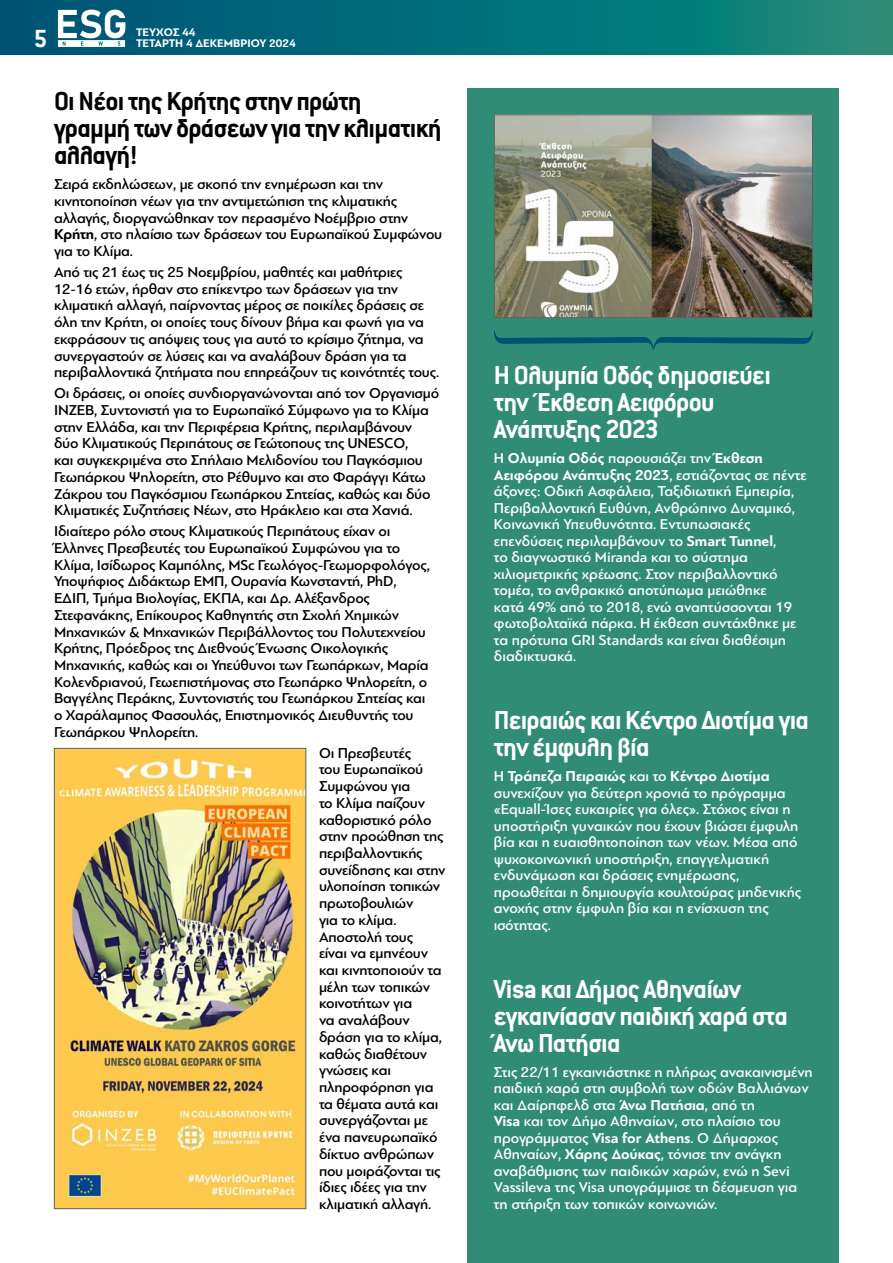
<style>
.page{position:relative;width:893px;height:1263px;background:#fff}
.page>*{position:absolute;margin:0;border:0;box-sizing:border-box;transform-origin:0 0}
.t1{font:700 28.5px/27px "Conduit ITC Hel";letter-spacing:-.025em;color:#fff}
.t2{font:700 28.5px/27.2px "Conduit ITC Hel";letter-spacing:-.025em;color:#000}
.t3{font:700 27.3px "Conduit ITC Hel";color:#fff}
.t4{font:500 15px/16.6px "PF Bague Sans Pro";letter-spacing:-.01em;color:#000}
.t5{font:500 15px/16.5px "PF Bague Sans Pro";color:#fff}
.t6{font:700 11.55px/10.5px "PF Bague Sans Pro";color:#fff}
.s1{font-weight:700}
</style>
<div class="page">
<svg style="left:0;top:0;width:893px;height:54px;background:#066f79"></svg>
<svg style="left:58px;top:10px;width:67px;height:37px"></svg>
<div style="left:468px;top:88px;width:371px;height:1175px;background:#318c76"></div>
<svg style="left:494px;top:331px;width:319px;height:19px"></svg>
<img style="left:496px;top:116px;width:315px;height:200px">
<div style="left:494px;top:114px;width:319px;height:204px;border:1px solid #616060"></div>
<img style="left:56px;top:754px;width:248px;height:453px">
<div style="left:54px;top:748px;width:252px;height:461px;border:1px solid #616060"></div>
<h2 class="t3" style="left:33px;top:25px;width:15px">5</h2>
<p class="t6" style="left:136px;top:27px;width:161px">ΤΕΥΧΟΣ 44<br>TΕΤΑΡΤΗ 4 ΔΕΚΕΜΒΡΙΟΥ 2024</p>
<h1 class="t2" style="left:54px;top:88px;width:389px">Οι Νέοι της Κρήτης στην πρώτη γραμμή των δράσεων για την κλιματική αλλαγή!</h1>
<p class="t4" style="left:54px;top:176px;width:390px">Σειρά εκδηλώσεων, με σκοπό την ενημέρωση και την κινητοποίηση νέων για την αντιμετώπιση της κλιματικής αλλαγής, διοργανώθηκαν τον περασμένο Νοέμβριο στην <span class="s1">Κρήτη</span>, στο πλαίσιο των δράσεων του Ευρωπαϊκού Συμφώνου για το Κλίμα.</p>
<p class="t4" style="left:54px;top:264px;width:387px">Από τις 21 έως τις 25 Νοεμβρίου, μαθητές και μαθήτριες 12-16 ετών, ήρθαν στο επίκεντρο των δράσεων για την κλιματική αλλαγή, παίρνοντας μέρος σε ποικίλες δράσεις σε όλη την Κρήτη, οι οποίες τους δίνουν βήμα και φωνή για να εκφράσουν τις απόψεις τους για αυτό το κρίσιμο ζήτημα, να συνεργαστούν σε λύσεις και να αναλάβουν δράση για τα περιβαλλοντικά ζητήματα που επηρεάζουν τις κοινότητές τους.</p>
<p class="t4" style="left:54px;top:385px;width:387px">Οι δράσεις, οι οποίες συνδιοργανώνονται από τον Οργανισμό ΙΝΖΕΒ, Συντονιστή για το Ευρωπαϊκό Σύμφωνο για το Κλίμα στην Ελλάδα, και την Περιφέρεια Κρήτης, περιλαμβάνουν δύο Κλιματικούς Περιπάτους σε Γεώτοπους της UNESCO,<br>και συγκεκριμένα στο Σπήλαιο Μελιδονίου του Παγκόσμιου Γεωπάρκου Ψηλορείτη, στο Ρέθυμνο και στο Φαράγγι Κάτω Ζάκρου του Παγκόσμιου Γεωπάρκου Σητείας, καθώς και δύο Κλιματικές Συζητήσεις Νέων, στο Ηράκλειο και στα Χανιά.</p>
<p class="t4" style="left:54px;top:523px;width:377px">Ιδιαίτερο ρόλο στους Κλιματικούς Περιπάτους είχαν οι Έλληνες Πρεσβευτές του Ευρωπαϊκού Συμφώνου για το Κλίμα, Ισίδωρος Καμπόλης, MSc Γεωλόγος-Γεωμορφολόγος, Υποψήφιος Διδάκτωρ ΕΜΠ, Oυρανία Κωνσταντή, PhD, ΕΔΙΠ, Τμήμα Βιολογίας, ΕΚΠΑ, και Δρ. Αλέξανδρος Στεφανάκης, Επίκουρος Καθηγητής στη Σχολή Χημικών Μηχανικών &amp; Μηχανικών Περιβάλλοντος του Πολυτεχνείου Κρήτης, Πρόεδρος της Διεθνούς Ένωσης Οικολογικής Μηχανικής, καθώς και οι Υπεύθυνοι των Γεωπάρκων, Μαρία Κολενδριανού, Γεωεπιστήμονας στο Γεωπάρκο Ψηλορείτη, ο Βαγγέλης Περάκης, Συντονιστής του Γεωπάρκου Σητείας και ο Χαράλαμπος Φασουλάς, Επιστημονικός Διευθυντής του Γεωπάρκου Ψηλορείτη.</p>
<p class="t4" style="left:319px;top:745px;width:128px">Οι Πρεσβευτές<br>του Ευρωπαϊκού<br>Συμφώνου για<br>το Κλίμα παίζουν καθοριστικό ρόλο στην προώθηση της περιβαλλοντικής συνείδησης και στην υλοποίηση τοπικών πρωτοβουλιών<br>για το κλίμα.<br>Αποστολή τους<br>είναι να εμπνέουν και κινητοποιούν τα μέλη των τοπικών κοινοτήτων για<br>να αναλάβουν δράση για το κλίμα, καθώς διαθέτουν γνώσεις και πληροφόρηση για τα θέματα αυτά και συνεργάζονται με ένα πανευρωπαϊκό δίκτυο ανθρώπων που μοιράζονται τις ίδιες ιδέες για την κλιματική αλλαγή.</p>
<h1 class="t1" style="left:494px;top:362px;width:278px">Η Ολυμπία Οδός δημοσιεύει την Έκθεση Αειφόρου<br>Ανάπτυξης 2023</h1>
<p class="t5" style="left:494px;top:450px;width:314px">Η <span class="s1">Ολυμπία Οδός</span> παρουσιάζει την <span class="s1">Έκθεση Αειφόρου Ανάπτυξης 2023</span>, εστιάζοντας σε πέντε άξονες: Οδική Ασφάλεια, Ταξιδιωτική Εμπειρία, Περιβαλλοντική Ευθύνη, Ανθρώπινο Δυναμικό, Κοινωνική Υπευθυνότητα. Εντυπωσιακές επενδύσεις περιλαμβάνουν το <span class="s1">Smart Tunnel</span>,<br>το διαγνωστικό Miranda και το σύστημα χιλιομετρικής χρέωσης. Στον περιβαλλοντικό τομέα, το ανθρακικό αποτύπωμα μειώθηκε<br>κατά 49% από το 2018, ενώ αναπτύσσονται 19 φωτοβολταϊκά πάρκα. Η έκθεση συντάχθηκε με τα πρότυπα GRI Standards και είναι διαθέσιμη διαδικτυακά.</p>
<h1 class="t1" style="left:494px;top:708px;width:317px">Πειραιώς και Κέντρο Διοτίμα για την έμφυλη βία</h1>
<p class="t5" style="left:494px;top:768px;width:309px">Η <span class="s1">Τράπεζα Πειραιώς</span> και το <span class="s1">Κέντρο Διοτίμα </span>συνεχίζουν για δεύτερη χρονιά το πρόγραμμα «Equall-Ίσες ευκαιρίες για όλες». Στόχος είναι η υποστήριξη γυναικών που έχουν βιώσει έμφυλη βία και η ευαισθητοποίηση των νέων. Μέσα από ψυχοκοινωνική υποστήριξη, επαγγελματική ενδυνάμωση και δράσεις ενημέρωσης, προωθείται η δημιουργία κουλτούρας μηδενικής ανοχής στην έμφυλη βία και η ενίσχυση της ισότητας.</p>
<h1 class="t1" style="left:494px;top:976px;width:296px">Visa και Δήμος Αθηναίων εγκαινίασαν παιδική χαρά στα<br>Άνω Πατήσια</h1>
<p class="t5" style="left:494px;top:1064px;width:320px">Στις 22/11 εγκαινιάστηκε η πλήρως ανακαινισμένη παιδική χαρά στη συμβολή των οδών Βαλλιάνων και Δαίρπφελδ στα <span class="s1">Άνω Πατήσια</span>, από τη<br><span class="s1">Visa</span> και τον Δήμο Αθηναίων, στο πλαίσιο του προγράμματος <span class="s1">Visa for Athens</span>. Ο Δήμαρχος Αθηναίων, <span class="s1">Χάρης Δούκας</span>, τόνισε την ανάγκη αναβάθμισης των παιδικών χαρών, ενώ η Sevi Vassileva της Visa υπογράμμισε τη δέσμευση για τη στήριξη των τοπικών κοινωνιών.</p>
</div>
